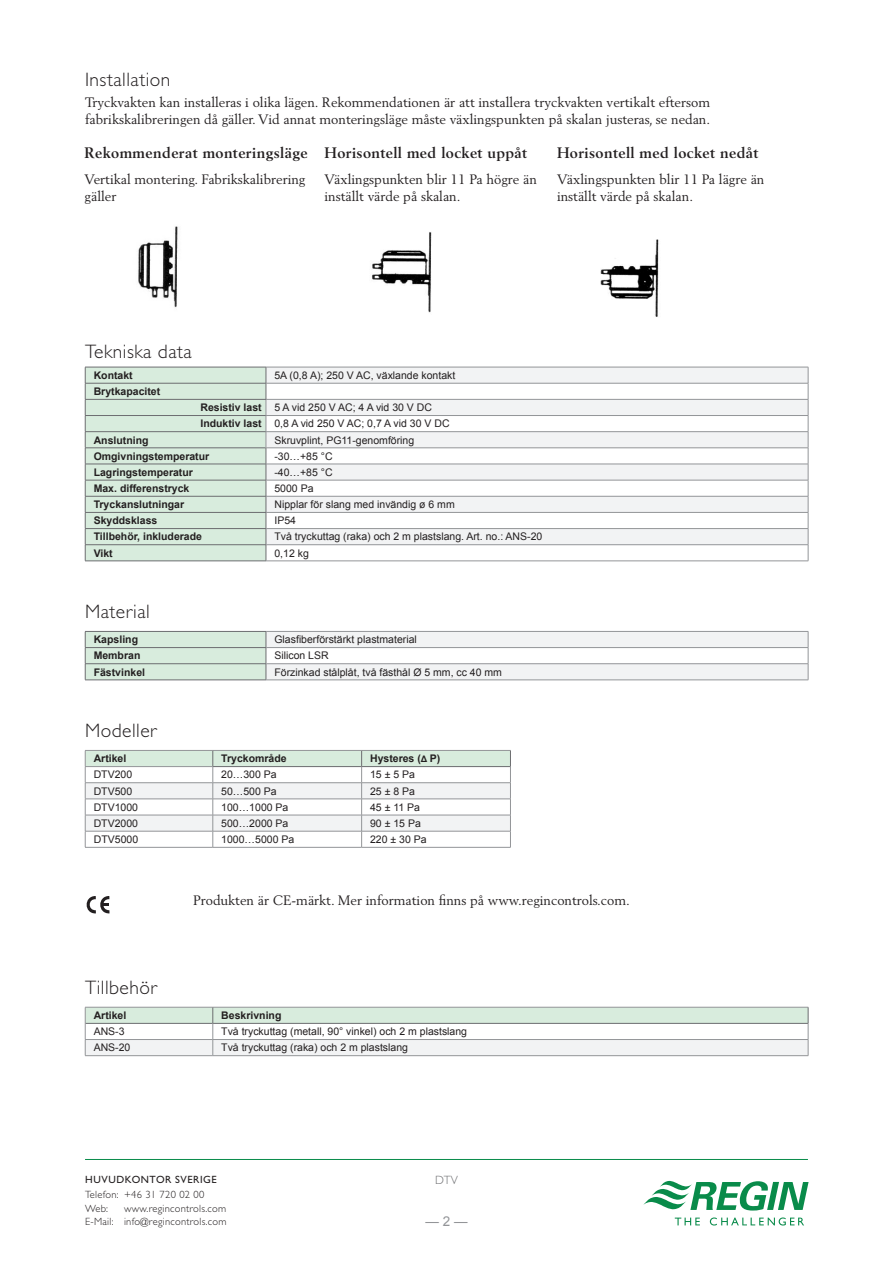
<style>
.page{position:relative;width:893px;height:1263px;background:#fff}
.page>*{position:absolute;margin:0;border:0;box-sizing:border-box;transform-origin:0 0}
.Header2{font:300 19.5px "Gill Sans Std";letter-spacing:.025em;color:#231f20}
.Header2_NewPage{font:300 19.5px "Gill Sans Std";letter-spacing:.025em;color:#231f20}
.Body1{font:300 19.5px "Gill Sans Std";letter-spacing:.025em;color:#231f20}
.Header3{font:700 15px "Berling LT Std";letter-spacing:.025em;color:#231f20}
.Body1-2{font:13.5px "Berling LT Std";color:#231f20}
.Body{font:13.5px/17.2px "Berling LT Std";color:#231f20}
.Header2-2{font:13.5px "Berling LT Std";color:#231f20}
.t1{font:13.5px "Arial";color:#939598}
.t2{font:300 12px "Gill Sans Std";color:#6c6d70}
.TableBody{font:10.5px "Arial";color:#231f20}
.TableHeader{font:700 10.5px "Arial";color:#231f20}
.t3{font:300 10.5px/13.5px "Gill Sans Std";letter-spacing:.025em;color:#231f20}
.ArtNr{font:10.5px "Arial";color:#231f20}
.t4{font:10.5px "Gill Sans Std";letter-spacing:.055em;color:#231f20}
.Brödtext{font:10.5px "Arial";color:#231f20}
.s1{font-size:9px}
</style>
<div class="page">
<svg style="left:643px;top:1180px;width:166px;height:30px"></svg>
<svg style="left:675px;top:1217px;width:25px;height:8px"></svg>
<svg style="left:710px;top:1217px;width:94px;height:8px"></svg>
<hr style="left:85px;top:1159px;width:723px;height:1px;background:#098b4a">
<svg style="left:267px;top:368px;width:541px;height:176px;fill:#f2f3f4"></svg>
<hr style="left:266px;top:367px;width:542px;height:1px;background:#939598">
<hr style="left:266px;top:399px;width:542px;height:1px;background:#939598">
<hr style="left:266px;top:431px;width:542px;height:1px;background:#939598">
<hr style="left:266px;top:464px;width:542px;height:1px;background:#939598">
<hr style="left:266px;top:496px;width:542px;height:1px;background:#939598">
<hr style="left:266px;top:383px;width:542px;height:1px;background:#939598">
<hr style="left:266px;top:415px;width:542px;height:1px;background:#939598">
<hr style="left:266px;top:448px;width:542px;height:1px;background:#939598">
<hr style="left:266px;top:480px;width:542px;height:1px;background:#939598">
<hr style="left:266px;top:512px;width:542px;height:1px;background:#939598">
<hr style="left:266px;top:528px;width:542px;height:1px;background:#939598">
<svg style="left:808px;top:367px;width:1px;height:194px"></svg>
<svg style="left:85px;top:367px;width:182px;height:194px;background:#d2e5d7"></svg>
<hr style="left:85px;top:431px;width:181px;height:1px;background:#6c6d70">
<hr style="left:85px;top:512px;width:181px;height:1px;background:#6c6d70">
<hr style="left:85px;top:528px;width:181px;height:1px;background:#6c6d70">
<hr style="left:266px;top:544px;width:542px;height:1px;background:#939598">
<hr style="left:266px;top:561px;width:542px;height:1px;background:#939598">
<hr style="left:85px;top:544px;width:181px;height:1px;background:#6c6d70">
<hr style="left:85px;top:561px;width:181px;height:1px;background:#6c6d70">
<hr style="left:85px;top:680px;width:181px;height:1px;background:#6c6d70">
<svg style="left:85px;top:631px;width:724px;height:49px"></svg>
<hr style="left:266px;top:680px;width:542px;height:1px;background:#939598">
<hr style="left:213px;top:847px;width:149px;height:1px;background:#939598">
<hr style="left:362px;top:847px;width:149px;height:1px;background:#939598">
<hr style="left:85px;top:847px;width:128px;height:1px;background:#939598">
<svg style="left:85px;top:750px;width:426px;height:97px"></svg>
<svg style="left:86px;top:896px;width:23px;height:18px"></svg>
<svg style="left:85px;top:1007px;width:724px;height:49px"></svg>
<hr style="left:213px;top:1055px;width:595px;height:1px;background:#939598">
<img style="left:138px;top:226px;width:40px;height:82px">
<img style="left:372px;top:232px;width:60px;height:81px">
<img style="left:600px;top:239px;width:59px;height:78px">
<p class="Header2_NewPage" style="left:85px;top:68px;width:87px">Installation</p>
<p class="Body1-2" style="left:85px;top:94px;width:626px">Tryckvakten kan installeras i olika lägen. Rekommendationen är att installera tryckvakten vertikalt eftersom</p>
<p class="Body1-2" style="left:85px;top:111px;width:627px">fabrikskalibreringen då gäller. Vid annat monteringsläge måste växlingspunkten på skalan justeras, se nedan.</p>
<p class="Header3" style="left:85px;top:144px;width:225px">Rekommenderat monteringsläge</p>
<p class="Body" style="left:85px;top:171px;width:222px">Vertikal montering. Fabrikskalibrering gäller</p>
<p class="Header3" style="left:324px;top:144px;width:204px">Horisontell med locket uppåt</p>
<p class="Body" style="left:324px;top:171px;width:214px">Växlingspunkten blir 11 Pa högre än inställt värde på skalan.</p>
<p class="Header3" style="left:557px;top:144px;width:203px">Horisontell med locket nedåt</p>
<p class="Body" style="left:557px;top:171px;width:209px">Växlingspunkten blir 11 Pa lägre än inställt värde på skalan.</p>
<p class="Body1" style="left:85px;top:341px;width:108px">Tekniska data</p>
<p class="TableHeader" style="left:94px;top:368px;width:41px">Kontakt</p>
<p class="TableBody" style="left:274px;top:368px;width:182px">5A (0,8 A); 250 V AC, växlande kontakt</p>
<p class="TableHeader" style="left:94px;top:384px;width:68px">Brytkapacitet</p>
<p class="TableHeader" style="left:200px;top:401px;width:63px">Resistiv last</p>
<p class="TableBody" style="left:274px;top:401px;width:159px">5 A vid 250 V AC; 4 A vid 30 V DC</p>
<p class="TableHeader" style="left:200px;top:417px;width:63px">Induktiv last</p>
<p class="TableBody" style="left:274px;top:417px;width:177px">0,8 A vid 250 V AC; 0,7 A vid 30 V DC</p>
<p class="TableHeader" style="left:94px;top:433px;width:56px">Anslutning</p>
<p class="TableBody" style="left:274px;top:433px;width:141px">Skruvplint, PG11-genomföring</p>
<p class="TableHeader" style="left:94px;top:449px;width:117px">Omgivningstemperatur</p>
<p class="TableBody" style="left:274px;top:449px;width:60px">-30…+85 °C</p>
<p class="TableHeader" style="left:94px;top:465px;width:101px">Lagringstemperatur</p>
<p class="TableBody" style="left:274px;top:465px;width:60px">-40…+85 °C</p>
<p class="TableHeader" style="left:94px;top:481px;width:97px">Max. differenstryck</p>
<p class="TableBody" style="left:274px;top:481px;width:41px">5000 Pa</p>
<p class="TableHeader" style="left:94px;top:497px;width:92px">Tryckanslutningar</p>
<p class="TableBody" style="left:274px;top:498px;width:182px">Nipplar för slang med invändig ø 6 mm</p>
<p class="TableHeader" style="left:94px;top:514px;width:65px">Skyddsklass</p>
<p class="TableBody" style="left:274px;top:514px;width:23px">IP54</p>
<p class="TableHeader" style="left:94px;top:530px;width:110px">Tillbehör, inkluderade</p>
<p class="TableBody" style="left:274px;top:530px;width:269px">Två tryckuttag (raka) och 2 m plastslang. Art. no.: ANS-20</p>
<p class="TableHeader" style="left:94px;top:546px;width:21px">Vikt</p>
<p class="TableBody" style="left:274px;top:546px;width:36px">0,12 kg</p>
<p class="Header2" style="left:85px;top:601px;width:66px">Material</p>
<p class="TableHeader" style="left:94px;top:633px;width:46px">Kapsling</p>
<p class="TableBody" style="left:274px;top:633px;width:144px">Glasfiberförstärkt plastmaterial</p>
<p class="TableHeader" style="left:94px;top:649px;width:48px">Membran</p>
<p class="TableBody" style="left:274px;top:649px;width:56px">Silicon LSR</p>
<p class="TableHeader" style="left:94px;top:665px;width:53px">Fästvinkel</p>
<p class="TableBody" style="left:274px;top:665px;width:229px">Förzinkad stålplåt, två fästhål Ø 5 mm, cc 40 mm</p>
<p class="Header2" style="left:85px;top:720px;width:73px">Modeller</p>
<p class="TableHeader" style="left:94px;top:752px;width:34px">Artikel</p>
<p class="TableHeader" style="left:221px;top:752px;width:67px">Tryckområde</p>
<p class="TableHeader" style="left:370px;top:752px;width:72px">Hysteres (<span class="s1">Δ</span> P)</p>
<p class="ArtNr" style="left:94px;top:768px;width:40px">DTV200</p>
<p class="TableBody" style="left:221px;top:768px;width:57px">20…300 Pa</p>
<p class="TableBody" style="left:370px;top:768px;width:46px">15 ± 5 Pa</p>
<p class="ArtNr" style="left:94px;top:784px;width:40px">DTV500</p>
<p class="TableBody" style="left:221px;top:784px;width:57px">50…500 Pa</p>
<p class="TableBody" style="left:370px;top:784px;width:46px">25 ± 8 Pa</p>
<p class="ArtNr" style="left:94px;top:800px;width:46px">DTV1000</p>
<p class="TableBody" style="left:221px;top:800px;width:69px">100…1000 Pa</p>
<p class="TableBody" style="left:370px;top:800px;width:51px">45 ± 11 Pa</p>
<p class="ArtNr" style="left:94px;top:816px;width:46px">DTV2000</p>
<p class="TableBody" style="left:221px;top:816px;width:69px">500…2000 Pa</p>
<p class="TableBody" style="left:370px;top:816px;width:52px">90 ± 15 Pa</p>
<p class="Brödtext" style="left:94px;top:832px;width:46px">DTV5000</p>
<p class="TableBody" style="left:221px;top:832px;width:74px">1000…5000 Pa</p>
<p class="TableBody" style="left:370px;top:832px;width:58px">220 ± 30 Pa</p>
<p class="Header2-2" style="left:193px;top:892px;width:438px">Produkten är CE-märkt. Mer information finns på www.regincontrols.com.</p>
<p class="Header2" style="left:85px;top:977px;width:73px">Tillbehör</p>
<p class="TableHeader" style="left:94px;top:1008px;width:34px">Artikel</p>
<p class="TableHeader" style="left:221px;top:1008px;width:62px">Beskrivning</p>
<p class="ArtNr" style="left:94px;top:1025px;width:32px">ANS-3</p>
<p class="TableBody" style="left:221px;top:1025px;width:247px">Två tryckuttag (metall, 90° vinkel) och 2 m plastslang</p>
<p class="ArtNr" style="left:94px;top:1041px;width:38px">ANS-20</p>
<p class="TableBody" style="left:221px;top:1041px;width:188px">Två tryckuttag (raka) och 2 m plastslang</p>
<p class="t4" style="left:85px;top:1173px;width:133px">HUVUDKONTOR SVERIGE</p>
<p class="t3" style="left:85px;top:1188px;width:121px">Telefon: +46 31 720 02 00<br>Web:</p>
<p class="t2" style="left:435px;top:1173px;width:24px">DTV</p>
<p class="t3" style="left:85px;top:1201px;width:143px;text-align:right">www.regincontrols.com<br>E-Mail: info@regincontrols.com</p>
<p class="t1" style="left:425px;top:1212px;width:44px">— 2 —</p>
</div>
